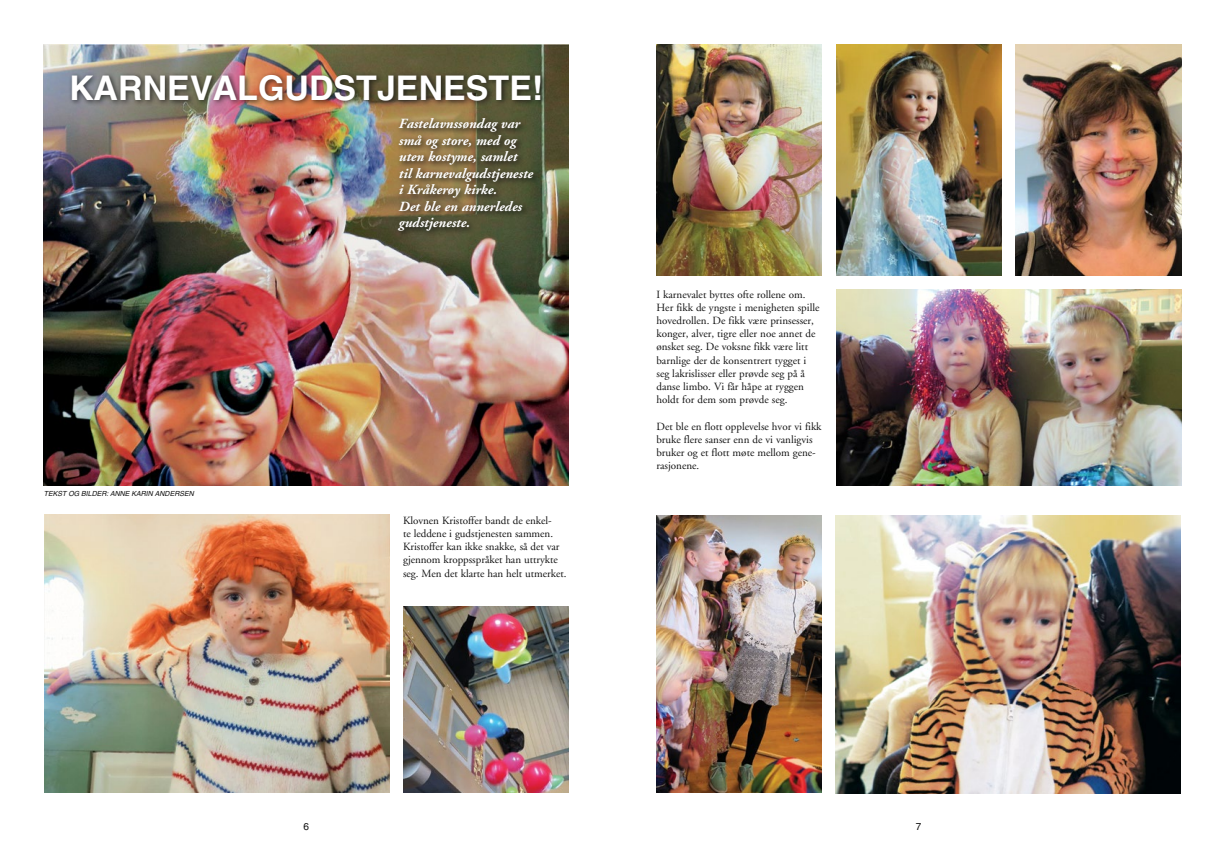
<style>
.page{position:relative;width:1225px;height:859px;background:#fff}
.page>*{position:absolute;margin:0;border:0;box-sizing:border-box;transform-origin:0 0}
.t1{font:700 34px "Helvetica";color:#fff}
.t2{font:italic 700 14px/16.5px "Adobe Garamond";color:#fff}
.t3{font:11px/13.2px "Adobe Garamond";color:#121212}
.t4{font:10px "Helvetica";color:#121212}
.t5{font:italic 7px "Helvetica";color:#121212}
</style>
<div class="page">
<img style="left:44px;top:44px;width:524px;height:441px">
<img style="left:656px;top:44px;width:166px;height:231px">
<img style="left:835px;top:516px;width:345px;height:278px">
<img style="left:656px;top:516px;width:166px;height:277px">
<img style="left:836px;top:290px;width:345px;height:195px">
<img style="left:836px;top:44px;width:165px;height:231px">
<img style="left:1015px;top:44px;width:166px;height:231px">
<img style="left:44px;top:515px;width:346px;height:278px">
<img style="left:403px;top:607px;width:165px;height:186px">
<div style="left:69px;top:72px;width:479px;height:36px;background:#121212;opacity:.75"></div>
<svg style="left:395px;top:115px;width:146px;height:124px;background:#655c3a"></svg>
<h1 class="t1" style="left:69px;top:67px;width:476px">KARNEVALGUDSTJENESTE!</h1>
<p class="t2" style="left:399px;top:116px;width:136px">Fastelavnssøndag var små og store, med og uten kostyme, samlet til karnevalgudstjeneste i Kråkerøy kirke.<br>Det ble en annerledes gudstjeneste.</p>
<p class="t5" style="left:44px;top:489px;width:151px">TEKST OG BILDER: ANNE KARIN ANDERSEN</p>
<p class="t3" style="left:403px;top:514px;width:165px">Klovnen Kristoffer bandt de enkel-<br>te leddene i gudstjenesten sammen.<br>Kristoffer kan ikke snakke, så det var gjennom kroppsspråket han uttrykte seg. Men det klarte han helt utmerket.</p>
<p class="t3" style="left:656px;top:288px;width:165px">I karnevalet byttes ofte rollene om.<br>Her fikk de yngste i menigheten spille hovedrollen. De fikk være prinsesser, konger, alver, tigre eller noe annet de ønsket seg. De voksne fikk være litt barnlige der de konsentrert tygget i seg lakrislisser eller prøvde seg på å danse limbo. Vi får håpe at ryggen holdt for dem som prøvde seg.</p>
<p class="t3" style="left:656px;top:420px;width:167px">Det ble en flott opplevelse hvor vi fikk bruke flere sanser enn de vi vanligvis bruker og et flott møte mellom gene&shy;rasjonene.</p>
<p class="t4" style="left:303px;top:820px;width:7px">6</p>
<p class="t4" style="left:916px;top:820px;width:7px">7</p>
</div>
